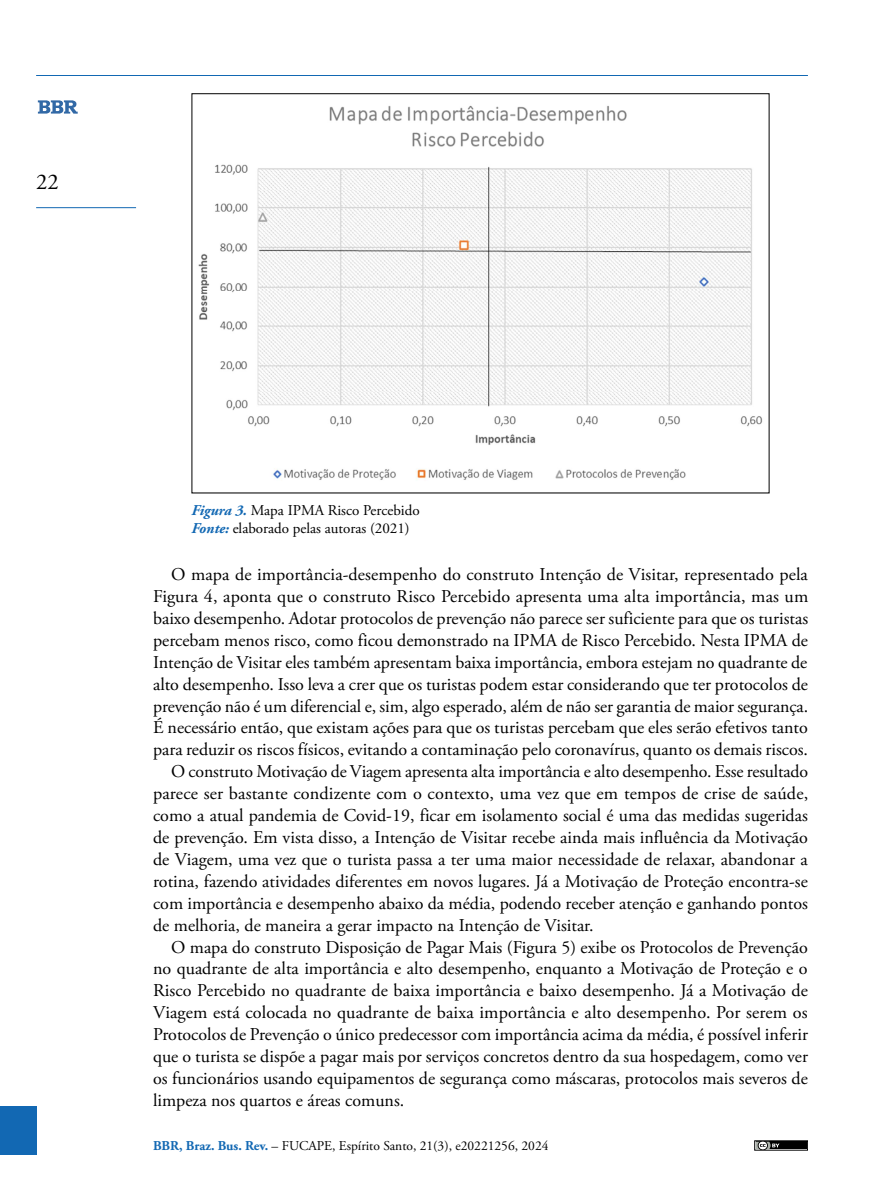
<style>
.page{position:relative;width:893px;height:1191px;background:#fff}
.page>*{position:absolute;margin:0;border:0;box-sizing:border-box;transform-origin:0 0}
.t1{font:22.5px "Adobe Garamond Pro";color:#000}
.t2{font:18px "Adobe Garamond Pro";color:#000}
.t3{font:15px/18px "Adobe Garamond Pro";color:#000}
.t4{font:13.5px "Adobe Garamond Pro";color:#000}
.s1{font-weight:700;font-style:italic;color:#1268b3}
.s2{font-weight:700;color:#1268b3}
</style>
<div class="page">
<hr style="left:36px;top:75px;width:772px;height:1px;background:#1268b3">
<div style="left:0;top:1106px;width:36px;height:48px;background:#1268b3"></div>
<hr style="left:36px;top:207px;width:100px;height:1px;background:#1268b3">
<svg style="left:38px;top:100px;width:40px;height:14px"></svg>
<div style="left:754px;top:1140px;width:54px;height:10px;border:1px solid #000"></div>
<div style="left:756px;top:1141px;width:51px;height:8px;background:#000"></div>
<svg style="left:756px;top:1141px;width:23px;height:8px"></svg>
<img style="left:198px;top:105px;width:565px;height:375px">
<p class="t1" style="left:36px;top:169px;width:24px">22</p>
<p class="t3" style="left:191px;top:502px;width:230px"><span class="s1">Figura 3.</span> Mapa IPMA Risco Percebido<br><span class="s1">Fonte:</span> elaborado pelas autoras (2021)</p>
<p class="t2" style="left:171px;top:563px;width:638px">O mapa de importância-desempenho do construto Intenção de Visitar, representado pela</p>
<p class="t2" style="left:153px;top:585px;width:657px">Figura 4, aponta que o construto Risco Percebido apresenta uma alta importância, mas um</p>
<p class="t2" style="left:153px;top:607px;width:657px">baixo desempenho. Adotar protocolos de prevenção não parece ser suficiente para que os turistas</p>
<p class="t2" style="left:153px;top:629px;width:656px">percebam menos risco, como ficou demonstrado na IPMA de Risco Percebido. Nesta IPMA de</p>
<p class="t2" style="left:153px;top:651px;width:656px">Intenção de Visitar eles também apresentam baixa importância, embora estejam no quadrante de</p>
<p class="t2" style="left:153px;top:673px;width:656px">alto desempenho. Isso leva a crer que os turistas podem estar considerando que ter protocolos de</p>
<p class="t2" style="left:153px;top:695px;width:657px">prevenção não é um diferencial e, sim, algo esperado, além de não ser garantia de maior segurança.</p>
<p class="t2" style="left:153px;top:717px;width:656px">É necessário então, que existam ações para que os turistas percebam que eles serão efetivos tanto</p>
<p class="t2" style="left:153px;top:739px;width:656px">para reduzir os riscos físicos, evitando a contaminação pelo coronavírus, quanto os demais riscos.</p>
<p class="t2" style="left:171px;top:761px;width:639px">O construto Motivação de Viagem apresenta alta importância e alto desempenho. Esse resultado</p>
<p class="t2" style="left:153px;top:782px;width:657px">parece ser bastante condizente com o contexto, uma vez que em tempos de crise de saúde,</p>
<p class="t2" style="left:153px;top:804px;width:656px">como a atual pandemia de Covid-19, ficar em isolamento social é uma das medidas sugeridas</p>
<p class="t2" style="left:153px;top:826px;width:656px">de prevenção. Em vista disso, a Intenção de Visitar recebe ainda mais influência da Motivação</p>
<p class="t2" style="left:153px;top:848px;width:656px">de Viagem, uma vez que o turista passa a ter uma maior necessidade de relaxar, abandonar a</p>
<p class="t2" style="left:153px;top:870px;width:656px">rotina, fazendo atividades diferentes em novos lugares. Já a Motivação de Proteção encontra-se</p>
<p class="t2" style="left:153px;top:892px;width:656px">com importância e desempenho abaixo da média, podendo receber atenção e ganhando pontos</p>
<p class="t2" style="left:153px;top:914px;width:442px">de melhoria, de maneira a gerar impacto na Intenção de Visitar.</p>
<p class="t2" style="left:171px;top:936px;width:638px">O mapa do construto Disposição de Pagar Mais (Figura 5) exibe os Protocolos de Prevenção</p>
<p class="t2" style="left:153px;top:958px;width:656px">no quadrante de alta importância e alto desempenho, enquanto a Motivação de Proteção e o</p>
<p class="t2" style="left:153px;top:980px;width:656px">Risco Percebido no quadrante de baixa importância e baixo desempenho. Já a Motivação de</p>
<p class="t2" style="left:153px;top:1001px;width:656px">Viagem está colocada no quadrante de baixa importância e alto desempenho. Por serem os</p>
<p class="t2" style="left:153px;top:1023px;width:656px">Protocolos de Prevenção o único predecessor com importância acima da média, é possível inferir</p>
<p class="t2" style="left:153px;top:1045px;width:656px">que o turista se dispõe a pagar mais por serviços concretos dentro da sua hospedagem, como ver</p>
<p class="t2" style="left:153px;top:1067px;width:656px">os funcionários usando equipamentos de segurança como máscaras, protocolos mais severos de</p>
<p class="t2" style="left:153px;top:1089px;width:253px">limpeza nos quartos e áreas comuns.</p>
<p class="t4" style="left:153px;top:1138px;width:397px"><span class="s2">BBR, Braz. Bus. Rev.</span> – FUCAPE, Espírito Santo, 21(3), e20221256, 2024</p>
</div>
